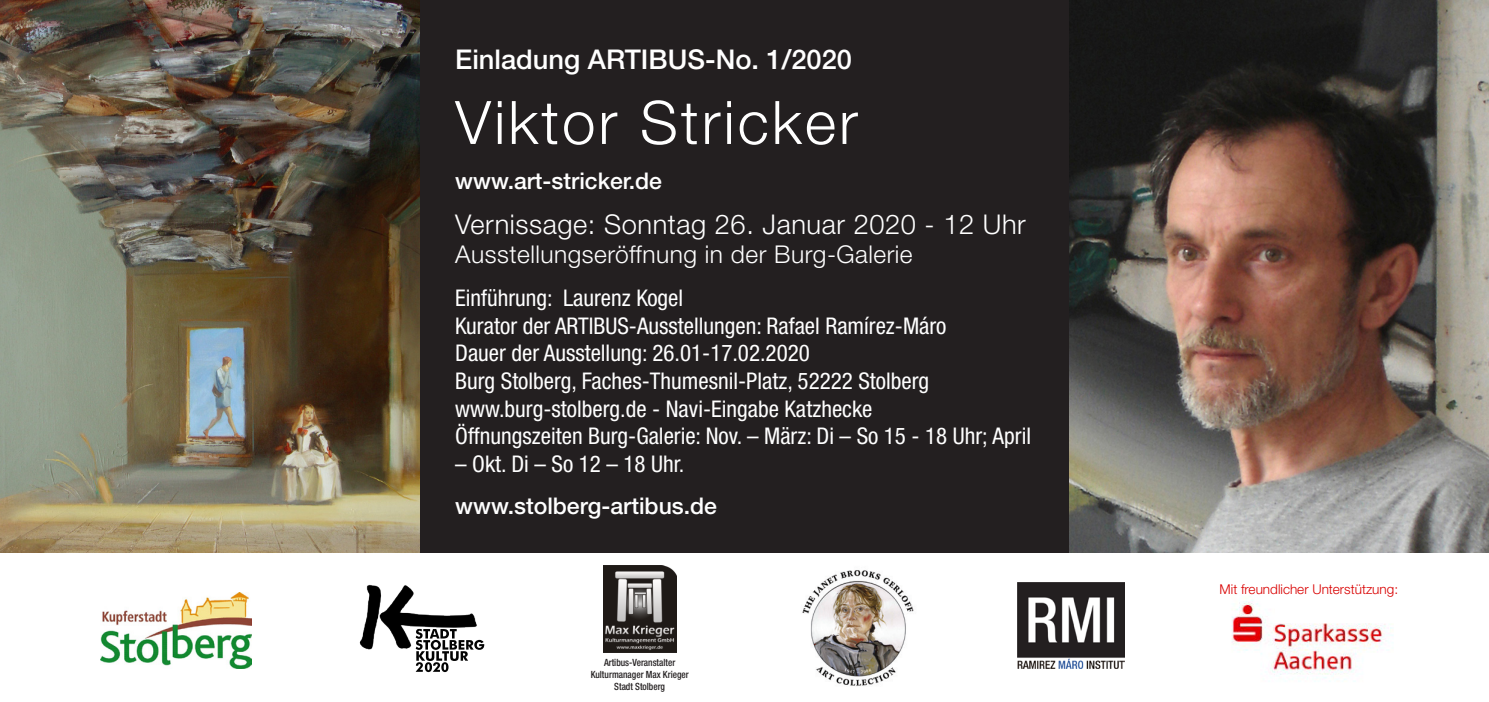
<style>
.page{position:relative;width:1489px;height:702px;background:#fff}
.page>*{position:absolute;margin:0;border:0;box-sizing:border-box;transform-origin:0 0}
.t1{font:300 60px "Helvetica Neue LT Std";letter-spacing:.05em;color:#fff}
.t2{font:300 27.25px "Helvetica Neue LT Std";letter-spacing:.02em;color:#fff}
.t3{font:500 27.25px "Helvetica Neue LT Std";color:#fff}
.t4{font:300 24.5px "Helvetica Neue LT Std";letter-spacing:.02em;color:#fff}
.t5{font:condensed 23px "Helvetica Neue LT Std";color:#fff}
.t6{font:500 23px "Helvetica Neue LT Std";color:#fff}
.t7{font:300 13.5px "Helvetica Neue LT Std";color:#d90000}
.t8{font:500 condensed 10px "Helvetica Neue LT Std";color:#231f20;scale:.93 1}
</style>
<div class="page">
<div style="left:0;top:0;width:1488px;height:553px;background:#231f20"></div>
<img style="left:1069px;top:0;width:419px;height:553px">
<img style="left:0;top:0;width:419px;height:553px">
<img style="left:359px;top:584px;width:126px;height:89px">
<img style="left:101px;top:592px;width:151px;height:76px">
<img style="left:1017px;top:582px;width:107px;height:86px">
<img style="left:603px;top:565px;width:73px;height:87px">
<img style="left:1231px;top:596px;width:162px;height:86px">
<img style="left:802px;top:570px;width:112px;height:116px">
<p class="t3" style="left:455px;top:43px;width:398px">Einladung ARTIBUS-No. 1/2020</p>
<p class="t1" style="left:455px;top:86px;width:404px">Viktor Stricker</p>
<p class="t6" style="left:455px;top:167px;width:208px">www.art-stricker.de</p>
<p class="t2" style="left:455px;top:208px;width:572px">Vernissage: Sonntag 26. Januar 2020 - 12 Uhr</p>
<p class="t4" style="left:455px;top:240px;width:459px">Ausstellungseröffnung in der Burg-Galerie</p>
<p class="t5" style="left:455px;top:284px;width:229px">Einführung: Laurenz Kogel</p>
<p class="t5" style="left:455px;top:312px;width:493px">Kurator der ARTIBUS-Ausstellungen: Rafael Ramírez-Máro</p>
<p class="t5" style="left:455px;top:340px;width:356px">Dauer der Ausstellung: 26.01-17.02.2020</p>
<p class="t5" style="left:455px;top:367px;width:475px">Burg Stolberg, Faches-Thumesnil-Platz, 52222 Stolberg</p>
<p class="t5" style="left:455px;top:395px;width:419px">www.burg-stolberg.de - Navi-Eingabe Katzhecke</p>
<p class="t5" style="left:455px;top:422px;width:577px">Öffnungszeiten Burg-Galerie: Nov. – März: Di – So 15 - 18 Uhr; April</p>
<p class="t5" style="left:455px;top:450px;width:230px">– Okt. Di – So 12 – 18 Uhr.</p>
<p class="t6" style="left:455px;top:492px;width:263px">www.stolberg-artibus.de</p>
<p class="t8" style="left:604px;top:656px;width:78px">Artibus-Veranstalter</p>
<p class="t8" style="left:590px;top:668px;width:107px">Kulturmanager Max Krieger</p>
<p class="t8" style="left:614px;top:680px;width:56px">Stadt Stolberg</p>
<p class="t7" style="left:1219px;top:580px;width:180px">Mit freundlicher Unterstützung:</p>
</div>
